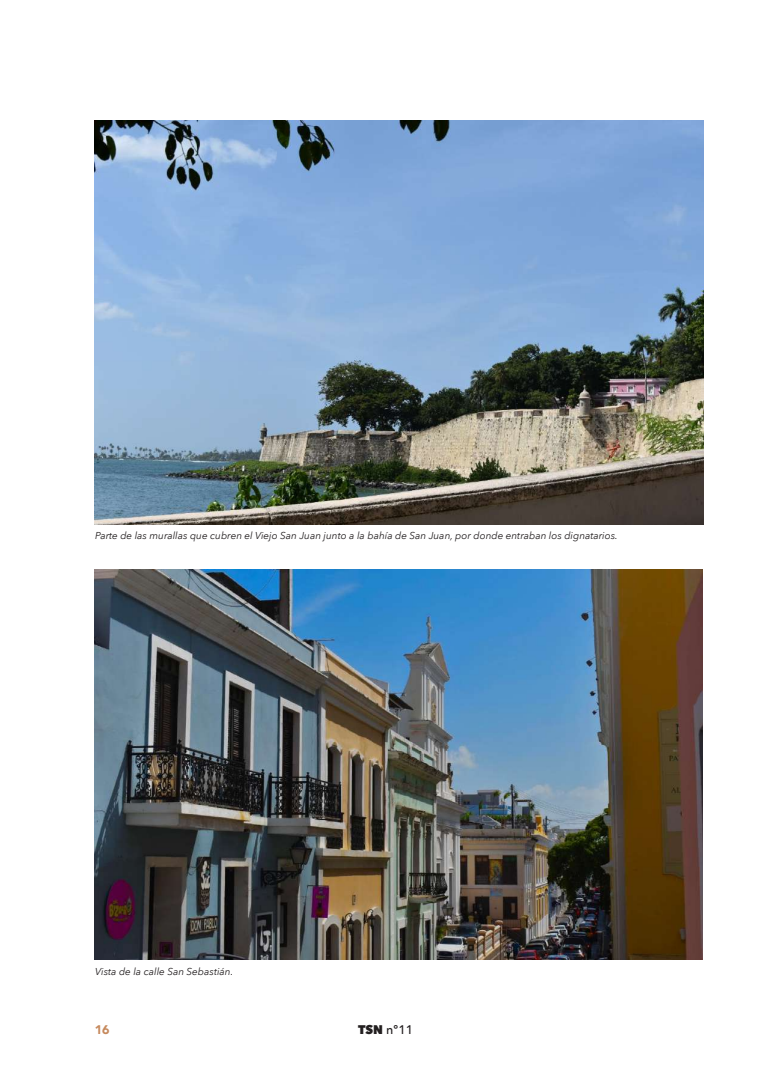
<style>
.page{position:relative;width:773px;height:1081px;background:#fff}
.page>*{position:absolute;margin:0;border:0;box-sizing:border-box;transform-origin:0 0}
.t1{font:500 12.5px "Avenir Next";color:#231f20}
.t2{font:900 12.5px "Avenir";color:#c6895c}
.t3{font:italic 10px "Avenir Next";color:#231f20}
.s1{font-weight:800}
</style>
<div class="page">
<img style="left:95px;top:120px;width:608px;height:404px">
<img style="left:95px;top:569px;width:607px;height:390px">
<p class="t3" style="left:95px;top:527px;width:524px">Parte de las murallas que cubren el Viejo San Juan junto a la bahía de San Juan, por donde entraban los dignatarios.</p>
<p class="t3" style="left:95px;top:962px;width:140px">Vista de la calle San Sebastián.</p>
<p class="t2" style="left:95px;top:1019px;width:16px">16</p>
<p class="t1" style="left:358px;top:1019px;width:57px"><span class="s1">TSN</span> nº11</p>
</div>
